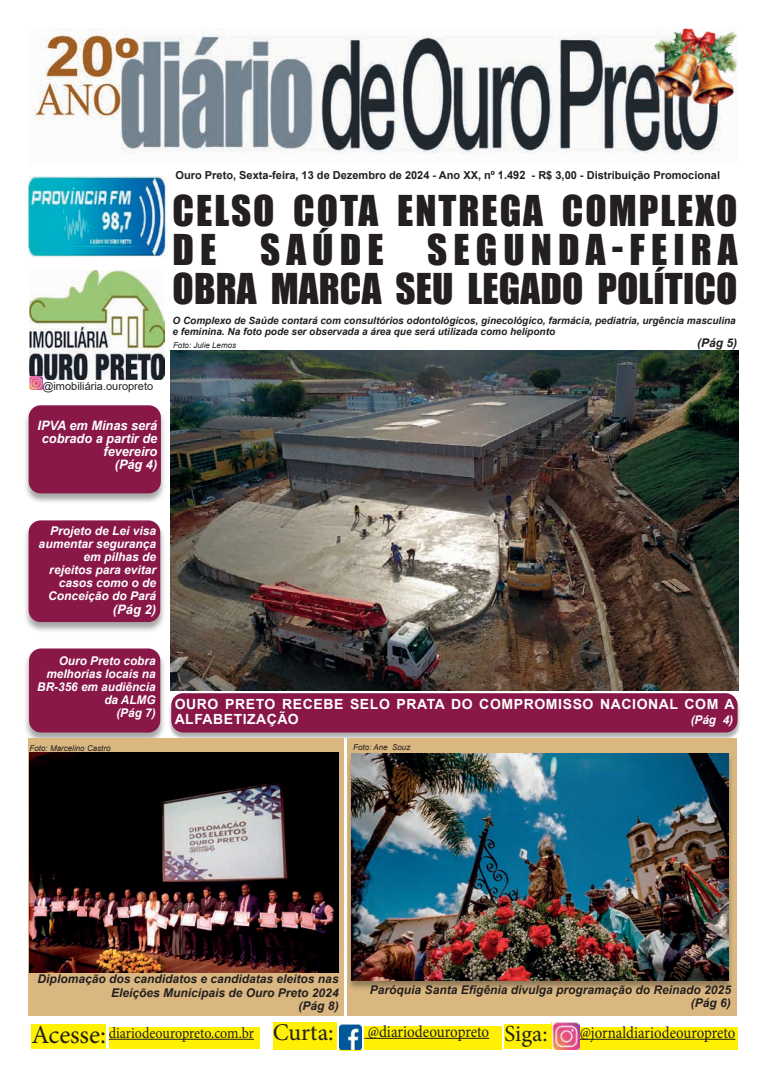
<style>
.page{position:relative;width:766px;height:1078px;background:#fff}
.page>*{position:absolute;margin:0;border:0;box-sizing:border-box;transform-origin:0 0}
.t1{font:39px/39px "Impact";letter-spacing:.005em;color:#231f20;text-align:justify}
.t2{font:24px "Minion Pro";letter-spacing:.005em;color:#231f20}
.t3{font:16.8px "Minion Pro";color:#231f20;scale:.88 1}
.t4{font:16.8px "Minion Pro";color:#231f20;scale:.89 1}
.t5{font:15.7px "Minion Pro";color:#231f20;scale:.89 1}
.t6{font:700 14px/15px "Arial";letter-spacing:.045em;color:#fff}
.t7{font:italic 700 13px/13px "Arial";color:#fff;text-align:right}
.t8{font:italic 700 12px/13px "Arial";color:#fff;text-align:right}
.t9{font:italic 700 12px/13px "Arial";color:#231f20;text-align:right}
.t10{font:700 11px "Arial";color:#231f20}
.t11{font:11px "Arial";color:#231f20}
.t12{font:italic 700 10px/11px "Arial";color:#231f20}
.t13{font:italic 8px "Arial";color:#231f20}
.s1{font-size:11.4px}
.s2{font-size:26px}
.s3{font-size:23px}
</style>
<div class="page">
<div style="left:168px;top:694px;width:572px;height:45px;background:#231f20;opacity:.35"></div>
<div style="left:171px;top:693px;width:566px;height:39px;background:#891848;border-radius:12px"></div>
<img style="left:171px;top:351px;width:567px;height:339px">
<div style="left:23px;top:520px;width:143px;height:113px;background:#231f20;opacity:.4"></div>
<div style="left:29px;top:520px;width:131px;height:102px;background:#891848;border-radius:12px"></div>
<div style="left:24px;top:648px;width:142px;height:95px;background:#231f20;opacity:.4"></div>
<div style="left:29px;top:648px;width:131px;height:84px;background:#891848;border-radius:12px"></div>
<div style="left:23px;top:405px;width:143px;height:99px;background:#231f20;opacity:.4"></div>
<div style="left:29px;top:405px;width:132px;height:88px;background:#891848;border-radius:12px"></div>
<img style="left:30px;top:271px;width:134px;height:108px">
<svg style="left:30px;top:377px;width:12px;height:12px"></svg>
<img style="left:29px;top:28px;width:692px;height:126px">
<div style="left:273px;top:1021px;width:63px;height:28px;background:#fff101"></div>
<div style="left:364px;top:1025px;width:137px;height:24px;background:#fff101"></div>
<hr style="left:364px;top:1037px;width:125px;height:1px;background:#231f20">
<div style="left:579px;top:1026px;width:158px;height:23px;background:#fff101"></div>
<hr style="left:579px;top:1038px;width:156px;height:1px;background:#231f20">
<svg style="left:339px;top:1049px;width:23px;height:1px"></svg>
<img style="left:339px;top:1024px;width:23px;height:25px">
<div style="left:504px;top:1024px;width:54px;height:24px;background:#fff101"></div>
<div style="left:550px;top:1021px;width:29px;height:27px;background:#fff101"></div>
<img style="left:552px;top:1021px;width:27px;height:27px">
<div style="left:109px;top:1027px;width:150px;height:21px;background:#fff101"></div>
<hr style="left:109px;top:1038px;width:145px;height:1px;background:#231f20">
<div style="left:31px;top:1023px;width:75px;height:25px;background:#fff101"></div>
<div style="left:28px;top:738px;width:315px;height:277px;background:#dab780"></div>
<img style="left:29px;top:752px;width:309px;height:220px">
<img style="left:28px;top:177px;width:138px;height:80px">
<div style="left:347px;top:738px;width:390px;height:277px;background:#dab780"></div>
<div style="left:346px;top:753px;width:388px;height:237px;background:#231f20;opacity:.4"></div>
<img style="left:351px;top:753px;width:377px;height:226px">
<img style="left:648px;top:28px;width:89px;height:97px">
<p class="t10" style="left:175px;top:167px;width:546px">Ouro Preto, Sexta-feira, 13 de Dezembro de 2024 - Ano XX, nº <span class="s1">1.492</span> - R$ 3,00 - Distribuição Promocional</p>
<p class="t11" style="left:42px;top:379px;width:112px">@imobiliária.ouropreto</p>
<h3 class="t7" style="left:38px;top:419px;width:121px">IPVA em Minas será cobrado a partir de fevereiro<br>(Pág 4)</h3>
<h1 class="t1" style="left:172px;top:190px;width:566px">CELSO COTA ENTREGA COMPLEXO DE SAÚDE SEGUNDA-FEIRA OBRA MARCA SEU LEGADO POLÍTICO</h1>
<p class="t12" style="left:172px;top:315px;width:564px">O Complexo de Saúde contará com consultórios odontológicos, ginecológico, farmácia, pediatria, urgência masculina e feminina. Na foto pode ser observada a área que será utilizada como heliponto</p>
<p class="t9" style="left:697px;top:336px;width:42px">(Pág 5)</p>
<p class="t13" style="left:173px;top:340px;width:65px">Foto: Julie Lemos</p>
<p class="t8" style="left:39px;top:525px;width:119px">Projeto de Lei visa aumentar segurança em pilhas de rejeitos para evitar casos como o de<br>Conceição do Pará</p>
<h3 class="t7" style="left:113px;top:602px;width:45px">(Pág 2)</h3>
<p class="t8" style="left:37px;top:654px;width:120px">Ouro Preto cobra melhorias locais na<br>BR-356 em audiência da ALMG<br>(Pág 7)</p>
<p class="t13" style="left:30px;top:742px;width:82px">Foto: Marcelino Castro</p>
<h3 class="t6" style="left:175px;top:697px;width:561px">OURO PRETO RECEBE SELO PRATA DO COMPROMISSO NACIONAL COM A<br>ALFABETIZAÇÃO</h3>
<p class="t8" style="left:690px;top:713px;width:44px">(Pág 4)</p>
<p class="t13" style="left:353px;top:742px;width:59px">Foto: Ane Souz</p>
<p class="t9" style="left:38px;top:972px;width:302px">Diplomação dos candidatos e candidatas eleitos nas<br>Eleições Municipais de Ouro Preto 2024<br>(Pág 8)</p>
<p class="t9" style="left:370px;top:982px;width:362px">Paróquia Santa Efigênia divulga programação do Reinado 2025 (Pág 6)</p>
<h3 class="t5" style="left:31px;top:1021px;width:252px"><span class="s2">Acesse:</span> diariodeouropreto.com.br</h3>
<h2 class="t2" style="left:273px;top:1015px;width:62px">Curta:</h2>
<h3 class="t4" style="left:367px;top:1019px;width:203px">@diariodeouropreto <span class="s3">Siga:</span></h3>
<h3 class="t3" style="left:579px;top:1020px;width:178px">@jornaldiariodeouropreto</h3>
</div>
